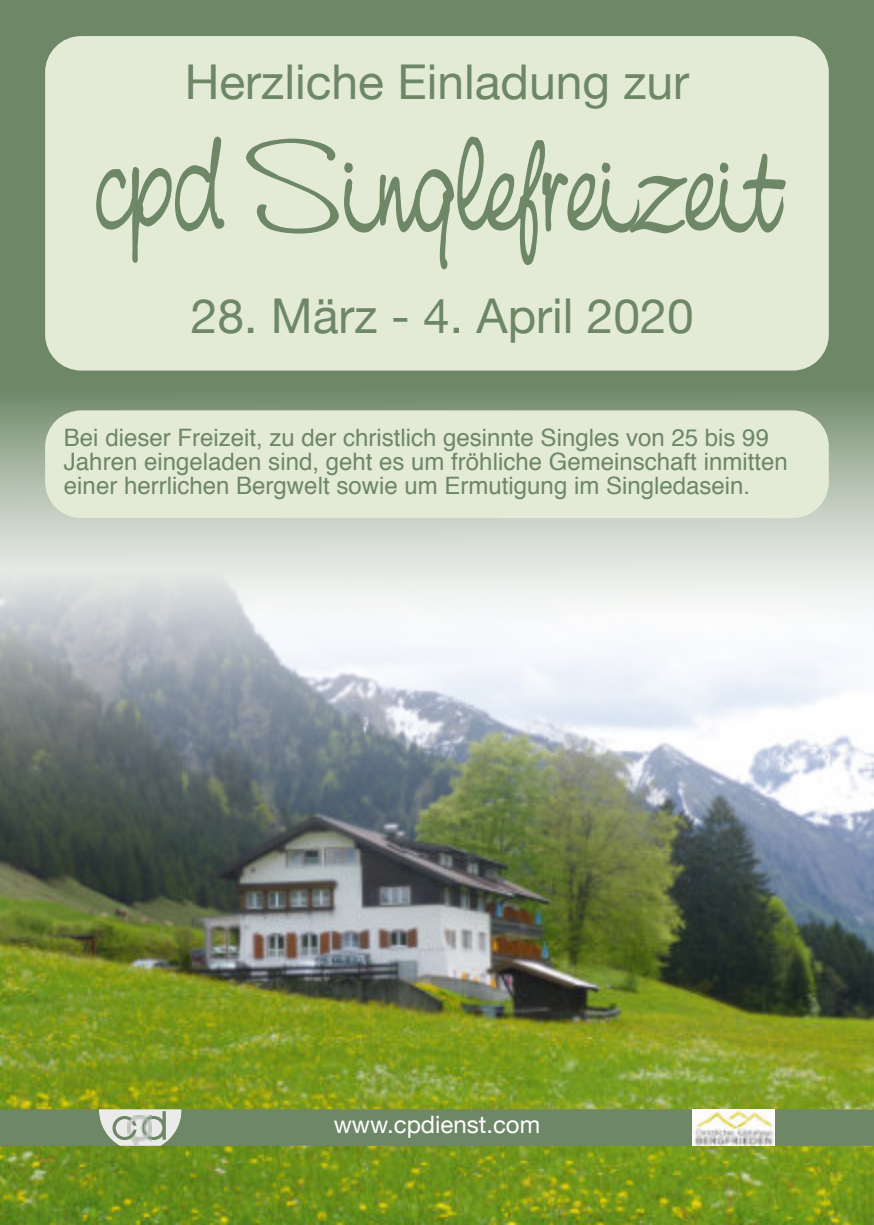
<style>
.page{position:relative;width:874px;height:1225px;background:#fff}
.page>*{position:absolute;margin:0;border:0;box-sizing:border-box;transform-origin:0 0}
.t1{font:128px "Nevison Cas D";color:#6d8767}
.t2{font:48px "Helvetica Neue";color:#6d8767}
.t3{font:24px/24px "Helvetica";color:#6d8767}
.t4{font:24px "Helvetica Neue";color:#fff}
</style>
<div class="page">
<img style="left:0;top:0;width:873px;height:570px">
<img style="left:0;top:570px;width:873px;height:655px">
<div style="left:45px;top:36px;width:783px;height:335px;background:#e3ebd7"></div>
<div style="left:45px;top:410px;width:783px;height:108px;background:#e3ebd7"></div>
<svg style="left:0;top:1109px;width:873px;height:37px;background:#768e6f"></svg>
<img style="left:692px;top:1109px;width:82px;height:37px">
<h2 class="t2" style="left:185px;top:53px;width:505px">Herzliche Einladung zur</h2>
<h1 class="t1" style="left:94px;top:150px;width:685px">cpd Singlefreizeit</h1>
<h2 class="t2" style="left:191px;top:287px;width:504px">28. März - 4. April 2020</h2>
<p class="t3" style="left:64px;top:427px;width:725px">Bei dieser Freizeit, zu der christlich gesinnte Singles von 25 bis 99<br>Jahren eingeladen sind, geht es um fröhliche Gemeinschaft inmitten einer herrlichen Bergwelt sowie um Ermutigung im Singledasein.</p>
<p class="t4" style="left:333px;top:1110px;width:208px">www.cpdienst.com</p>
</div>
